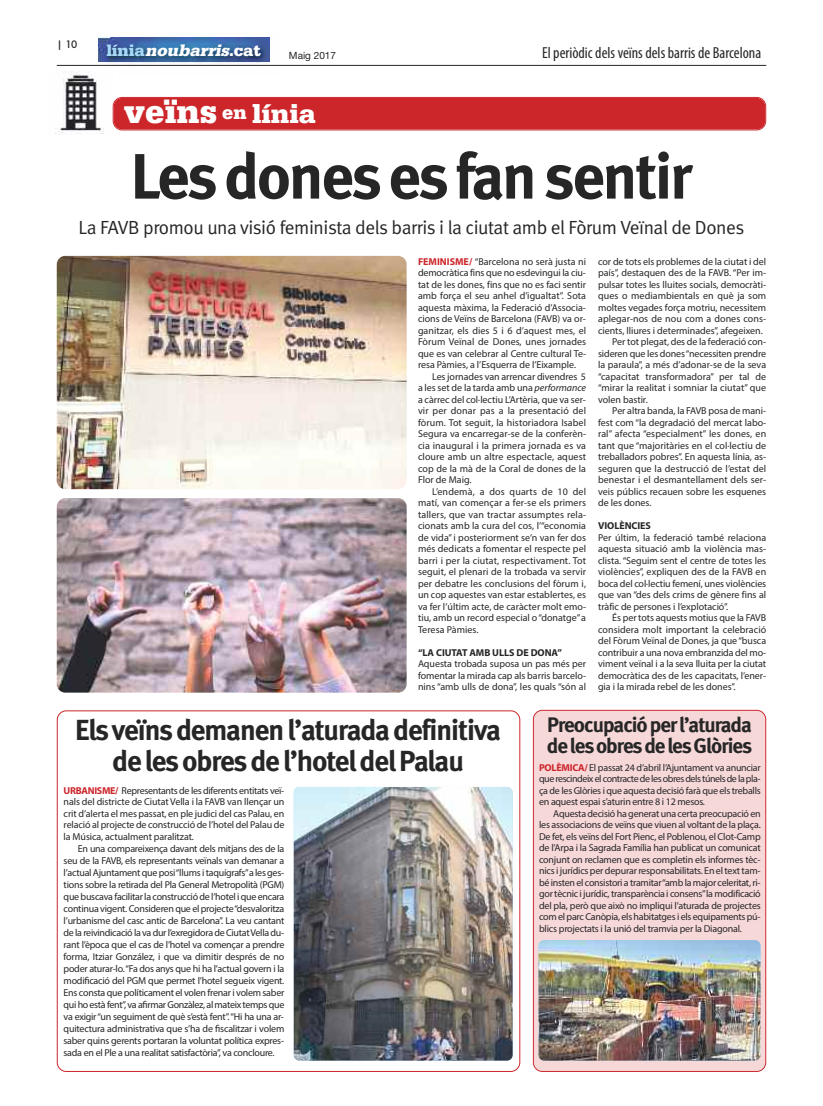
<style>
.page{position:relative;width:823px;height:1106px;background:#fff}
.page>*{position:absolute;margin:0;border:0;box-sizing:border-box;transform-origin:0 0}
.t1{font:700 64px "Seat Meta";letter-spacing:-.035em;color:#272627}
.t2{font:900 35px "Serifa";color:#fff}
.t3{font:700 29px/31px "Seat Meta";letter-spacing:-.035em;color:#272627;text-align:center}
.t4{font:700 21px/21px "Seat Meta";letter-spacing:-.045em;color:#272627}
.t5{font:19px "Seat Meta Normal";letter-spacing:-.02em;color:#272627}
.t6{font:italic 900 17px "Serifa";color:#fff}
.t7{font:condensed 16px "Myriad Pro";color:#272627}
.t8{font:10px/11.5px "Myriad Pro";letter-spacing:-.005em;color:#272627;text-align:justify}
.t9{font:700 10px "Myriad Pro";letter-spacing:-.005em;color:#272627}
.t10{font:10px "Helvetica Neue";color:#272627}
.t11{font:500 10px "Futura";color:#272627}
.s1{font-style:normal;color:#a7d8f7}
.s2{font-style:normal}
.s3{font-size:20px}
.s4{font-size:28px}
.s5{font-weight:700;color:#cc262b}
.s6{font-style:italic}
</style>
<div class="page">
<img style="left:95px;top:37px;width:183px;height:28px">
<img style="left:99px;top:38px;width:170px;height:24px">
<hr style="left:57px;top:65px;width:708px;height:1px;background:#23262b">
<img style="left:55px;top:72px;width:58px;height:63px">
<div style="left:113px;top:97px;width:652px;height:33px;background:#cc262b"></div>
<svg style="left:57px;top:710px;width:463px;height:361px"></svg>
<img style="left:293px;top:787px;width:219px;height:273px;border-radius:6px">
<div style="left:532px;top:710px;width:233px;height:361px;background:#f6d8d9"></div>
<img style="left:538px;top:940px;width:222px;height:120px;border-radius:6px">
<img style="left:57px;top:256px;width:349px;height:233px;border-radius:9px">
<img style="left:57px;top:498px;width:349px;height:194px;border-radius:9px">
<p class="t11" style="left:57px;top:39px;width:22px">| 10</p>
<h3 class="t6" style="left:106px;top:44px;width:156px"><span class="s1">l í n i a</span> noubarris<span class="s2">. c a t</span></h3>
<h3 class="t7" style="left:542px;top:47px;width:220px">El periòdic dels veïns dels barris de Barcelona</h3>
<h2 class="t2" style="left:124px;top:100px;width:193px">veïns <span class="s3">en</span> <span class="s4">línia</span></h2>
<p class="t10" style="left:289px;top:50px;width:49px">Maig 2017</p>
<h1 class="t1" style="left:131px;top:152px;width:562px">Lesdonesesfansentir</h1>
<h3 class="t5" style="left:78px;top:220px;width:667px">La FAVB promou una visió feminista dels barris i la ciutat amb el Fòrum Veïnal de Dones</h3>
<p class="t8" style="left:418px;top:256px;width:170px"><span class="s5">FEMINISME/</span> “Barcelona no serà justa ni democràtica fins que no esdevingui la ciu&shy;tat de les dones, fins que no es faci sentir amb força el seu anhel d’igualtat”. Sota aquesta màxima, la Federació d’Associa&shy;cions de Veïns de Barcelona (FAVB) va or&shy;ganitzar, els dies 5 i 6 d’aquest mes, el Fòrum Veïnal de Dones, unes jornades que es van celebrar al Centre cultural Te&shy;resa Pàmies, a l’Esquerra de l’Eixample.</p>
<p class="t8" style="left:418px;top:371px;width:169px;text-indent:14px">Les jornades van arrencar divendres 5 a les set de la tarda amb una <span class="s6">performance </span>a càrrec del col·lectiu L’Artèria, que va ser&shy;vir per donar pas a la presentació del fòrum. Tot seguit, la historiadora Isabel Segura va encarregar-se de la conferèn&shy;cia inaugural i la primera jornada es va cloure amb un altre espectacle, aquest cop de la mà de la Coral de dones de la Flor de Maig.</p>
<p class="t8" style="left:418px;top:486px;width:170px;text-indent:14px">L’endemà, a dos quarts de 10 del matí, van començar a fer-se els primers tallers, que van tractar assumptes rela&shy;cionats amb la cura del cos, l’“economia de vida”i posteriorment se’n van fer dos més dedicats a fomentar el respecte pel barri i per la ciutat, respectivament. Tot seguit, el plenari de la trobada va servir per debatre les conclusions del fòrum i, un cop aquestes van estar establertes, es va fer l’últim acte, de caràcter molt emo&shy;tiu, amb un record especial o“donatge”a Teresa Pàmies.</p>
<p class="t9" style="left:418px;top:648px;width:145px">“LA CIUTAT AMB ULLS DE DONA”</p>
<p class="t8" style="left:418px;top:659px;width:170px">Aquesta trobada suposa un pas més per fomentar la mirada cap als barris barcelo&shy;nins “amb ulls de dona”, les quals “són al</p>
<p class="t8" style="left:597px;top:256px;width:169px">cor de tots els problemes de la ciutat i del</p>
<p class="t8" style="left:597px;top:268px;width:169px">país”, destaquen des de la FAVB. “Per im-</p>
<p class="t8" style="left:597px;top:279px;width:169px">pulsar totes les lluites socials, democràti-</p>
<p class="t8" style="left:597px;top:291px;width:169px">ques o mediambientals en què ja som</p>
<p class="t8" style="left:597px;top:302px;width:169px">moltes vegades força motriu, necessitem</p>
<p class="t8" style="left:597px;top:314px;width:169px">aplegar-nos de nou com a dones cons-</p>
<p class="t8" style="left:597px;top:325px;width:166px">cients, lliures i determinades”, afegeixen.</p>
<p class="t8" style="left:612px;top:337px;width:155px">Per tot plegat, des de la federació con-</p>
<p class="t8" style="left:597px;top:348px;width:169px">sideren que les dones“necessiten prendre</p>
<p class="t8" style="left:597px;top:360px;width:169px">la paraula”, a més d’adonar-se de la seva</p>
<p class="t8" style="left:597px;top:371px;width:169px">“capacitat transformadora” per tal de</p>
<p class="t8" style="left:597px;top:383px;width:169px">“mirar la realitat i somniar la ciutat” que</p>
<p class="t8" style="left:597px;top:394px;width:51px">volen bastir.</p>
<p class="t8" style="left:612px;top:406px;width:155px">Per altra banda, la FAVB posa de mani-</p>
<p class="t8" style="left:597px;top:417px;width:170px">fest com “la degradació del mercat labo-</p>
<p class="t8" style="left:597px;top:429px;width:169px">ral” afecta “especialment” les dones, en</p>
<p class="t8" style="left:597px;top:440px;width:169px">tant que “majoritàries en el col·lectiu de</p>
<p class="t8" style="left:597px;top:452px;width:169px">treballadors pobres”. En aquesta línia, as-</p>
<p class="t8" style="left:597px;top:463px;width:169px">seguren que la destrucció de l’estat del</p>
<p class="t8" style="left:597px;top:475px;width:169px">benestar i el desmantellament dels ser-</p>
<p class="t8" style="left:597px;top:486px;width:169px">veis públics recauen sobre les esquenes</p>
<p class="t8" style="left:597px;top:498px;width:55px">de les dones.</p>
<p class="t9" style="left:597px;top:522px;width:54px">VIOLÈNCIES</p>
<p class="t8" style="left:597px;top:532px;width:169px">Per últim, la federació també relaciona aquesta situació amb la violència mas&shy;clista. “Seguim sent el centre de totes les violències”, expliquen des de la FAVB en boca del col·lectiu femení, unes violències que van “des dels crims de gènere fins al tràfic de persones i l’explotació”.</p>
<p class="t8" style="left:597px;top:613px;width:170px;text-indent:14px">És per tots aquests motius que la FAVB considera molt important la celebració del Fòrum Veïnal de Dones, ja que“busca contribuir a una nova embranzida del mo&shy;viment veïnal i a la seva lluita per la ciutat democràtica des de les capacitats, l’ener&shy;gia i la mirada rebel de les dones”.</p>
<h3 class="t3" style="left:75px;top:717px;width:427px">Elsveïnsdemanenl’aturadadefinitiva delesobresdel’hoteldelPalau</h3>
<p class="t8" style="left:64px;top:785px;width:222px"><span class="s5">URBANISME/</span> Representants de les diferents entitats veï&shy;nals del districte de Ciutat Vella i la FAVB van llençar un crit d’alerta el mes passat, en ple judici del cas Palau, en relació al projecte de construcció de l’hotel del Palau de la Música, actualment paralitzat.</p>
<p class="t8" style="left:64px;top:843px;width:222px;line-height:12px;text-indent:14px">En una compareixença davant dels mitjans des de la seu de la FAVB, els representants veïnals van demanar a l’actual Ajuntament que posi“llums i taquígrafs”a les ges&shy;tions sobre la retirada del Pla General Metropolità (PGM) que buscava facilitar la construcció de l’hotel i que encara continua vigent. Consideren que el projecte“desvaloritza l’urbanisme del casc antic de Barcelona”. La veu cantant de la reivindicació la va dur l’exregidora de CiutatVella du&shy;rant l’època que el cas de l’hotel va començar a prendre forma, Itziar González, i que va dimitir després de no poder aturar-lo.“Fa dos anys que hi ha l’actual govern i la modificació del PGM que permet l’hotel segueix vigent.<br>Ens consta que políticament el volen frenar i volem saber qui ho està fent”, va afirmar Gonzàlez, al mateix temps que va exigir“un seguiment de què s’està fent”.“Hi ha una ar&shy;quitectura administrativa que s’ha de fiscalitzar i volem saber quins gerents portaran la voluntat política expres&shy;sada en el Ple a una realitat satisfactòria”, va concloure.</p>
<h3 class="t4" style="left:546px;top:716px;width:207px">Preocupacióperl’aturada delesobresdelesGlòries</h3>
<p class="t8" style="left:538px;top:762px;width:223px"><span class="s5">POLÈMICA/</span> El passat 24 d’abril l’Ajuntament va anunciar que rescindeix el contracte de les obres dels túnels de la pla&shy;ça de les Glòries i que aquesta decisió farà que els treballs en aquest espai s’aturin entre 8 i 12 mesos.</p>
<p class="t8" style="left:538px;top:808px;width:223px;text-indent:14px">Aquesta decisió ha generat una certa preocupació en les associacions de veïns que viuen al voltant de la plaça.<br>De fet, els veïns del Fort Pienc, el Poblenou, el Clot-Camp de l’Arpa i la Sagrada Família han publicat un comunicat conjunt on reclamen que es completin els informes tèc&shy;nics i jurídics per depurar responsabilitats. En el text tam&shy;bé insten el consistori a tramitar“amb la major celeritat, ri&shy;gor tècnic i jurídic, transparència i consens”la modificació del pla, però que això no impliqui l’aturada de projectes com el parc Canòpia, els habitatges i els equipaments pú&shy;blics projectats i la unió del tramvia per la Diagonal.</p>
</div>
